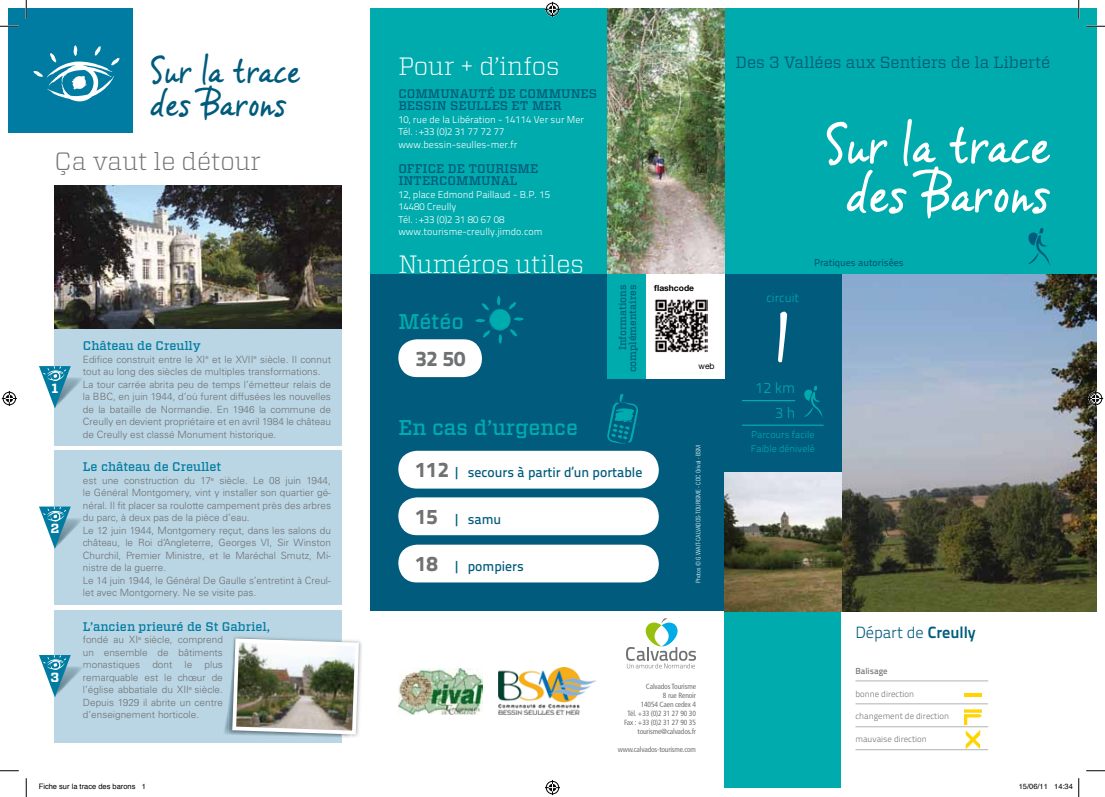
<style>
.page{position:relative;width:1105px;height:797px;background:#fff}
.page>*{position:absolute;margin:0;border:0;box-sizing:border-box;transform-origin:0 0}
.t1{font:81.25px "Vince Hand II Calvados";color:#fff}
.t2{font:56.25px/48.8px "Vince Hand II Calvados";letter-spacing:-.02em;color:#fff;text-align:center}
.t3{font:37.5px/32.5px "Vince Hand II Calvados";letter-spacing:-.02em;color:#005b7c}
.t4{font:300 25px "Vitesse";color:#fff}
.t5{font:300 25px "Vitesse";color:#707172}
.t6{font:500 21.25px "Vitesse";color:#00abad}
.t7{font:21.25px "Titillium Text 14 L 999 wt";color:#707172}
.t8{font:16.25px "Vitesse";color:#005b7c}
.t9{font:16.25px "Titillium Text 14 L 250 wt";color:#005b7c}
.t10{font:15px/24.6px "Titillium Text 14 L 250 wt";color:#00abad;text-align:right}
.t11{font:13.75px "Titillium Text 14 L 600 wt";color:#005b7c}
.t12{font:700 13.25px "Vitesse";color:#fff}
.t13{font:500 12.5px/12.5px "Vitesse";color:#005b7c}
.t14{font:500 12.5px "Vitesse";color:#007ca2}
.t15{font:12.5px "Titillium Text 14 L 250 wt";color:#00abad}
.t16{font:300 10px/12.5px "Univers LT Std";color:#707172}
.t17{font:10px/12.5px "Titillium Text 14 L 250 wt";color:#fff}
.t18{font:10px/13.8px "Titillium Text 14 L 250 wt";color:#00abad}
.t19{font:500 10px/10px "Vitesse";color:#005b7c;text-align:right}
.t20{font:10px "Titillium Text 14 L 600 wt";color:#005b7c}
.t21{font:8.75px "Titillium Text 14 L 250 wt";color:#707172}
.t22{font:8.75px "Titillium Text 14 L 600 wt";color:#707172}
.t23{font:700 8.5px "Helvetica Neue LT Std";color:#000}
.t24{font:8.5px "Helvetica Neue LT Std";color:#000}
.t25{font:condensed 7.5px/9px "Frutiger LT Std";letter-spacing:-.02em;color:#707172;text-align:right}
.t26{font:7.5px "Helvetica";color:#000}
.t27{font:300 condensed 6.25px "Univers LT Std";color:#fff}
.s1{font-family:"Titillium Text 14 L 999 wt";font-size:21.25px;color:#707172}
.s2{font-family:"Titillium Text 14 L 800 wt"}
</style>
<div class="page">
<img style="left:55px;top:186px;width:287px;height:143px">
<div style="left:55px;top:329px;width:287px;height:116px;background:#bad6e4"></div>
<div style="left:370px;top:9px;width:726px;height:265px;background:#00abad"></div>
<div style="left:724px;top:611px;width:117px;height:176px;background:#00abad"></div>
<img style="left:841px;top:274px;width:255px;height:337px">
<div style="left:370px;top:274px;width:471px;height:337px;background:#005b7c"></div>
<svg style="left:1028px;top:228px;width:22px;height:37px"></svg>
<img style="left:724px;top:473px;width:117px;height:138px">
<img style="left:607px;top:9px;width:117px;height:265px">
<div style="left:55px;top:451px;width:287px;height:154px;background:#bad6e4"></div>
<div style="left:55px;top:610px;width:287px;height:132px;background:#bad6e4"></div>
<svg style="left:804px;top:385px;width:19px;height:33px"></svg>
<hr style="left:742px;top:400px;width:53px;height:1px;background:#00abad">
<hr style="left:742px;top:424px;width:81px;height:2px;background:#00abad">
<div style="left:398px;top:451px;width:261px;height:37px;background:#fff;border-radius:19px"></div>
<div style="left:398px;top:339px;width:84px;height:38px;background:#fff;border-radius:19px"></div>
<div style="left:398px;top:497px;width:261px;height:38px;background:#fff;border-radius:19px"></div>
<div style="left:398px;top:544px;width:261px;height:38px;background:#fff;border-radius:19px"></div>
<svg style="left:607px;top:394px;width:31px;height:50px"></svg>
<div style="left:9px;top:9px;width:124px;height:124px;background:#007ca2"></div>
<svg style="left:33px;top:45px;width:86px;height:57px"></svg>
<img style="left:54px;top:378px;width:28px;height:31px">
<svg style="left:39px;top:366px;width:32px;height:42px"></svg>
<img style="left:71px;top:518px;width:11px;height:14px">
<svg style="left:39px;top:506px;width:32px;height:43px"></svg>
<img style="left:71px;top:666px;width:11px;height:14px">
<svg style="left:39px;top:655px;width:32px;height:42px"></svg>
<svg style="left:475px;top:296px;width:49px;height:48px"></svg>
<div style="left:607px;top:274px;width:39px;height:105px;background:#00abad"></div>
<div style="left:646px;top:274px;width:78px;height:105px;background:#fff"></div>
<img style="left:655px;top:299px;width:53px;height:53px">
<svg style="left:626px;top:618px;width:70px;height:50px"></svg>
<hr style="left:855px;top:680px;width:133px;height:1px;background:#b1b3b4">
<hr style="left:855px;top:703px;width:133px;height:1px;background:#b1b3b4">
<hr style="left:855px;top:726px;width:133px;height:1px;background:#b1b3b4">
<hr style="left:855px;top:749px;width:133px;height:1px;background:#b1b3b4">
<hr style="left:964px;top:693px;width:18px;height:3px;background:#ffd400">
<svg style="left:964px;top:709px;width:18px;height:40px"></svg>
<img style="left:398px;top:668px;width:84px;height:46px">
<img style="left:499px;top:668px;width:97px;height:46px">
<img style="left:224px;top:712px;width:4px;height:22px">
<img style="left:342px;top:736px;width:12px;height:1px">
<img style="left:228px;top:696px;width:114px;height:41px">
<img style="left:230px;top:636px;width:131px;height:100px">
<svg style="left:0;top:25px;width:19px;height:2px"></svg>
<svg style="left:1086px;top:25px;width:19px;height:2px"></svg>
<svg style="left:0;top:770px;width:19px;height:1px"></svg>
<svg style="left:1086px;top:770px;width:19px;height:1px"></svg>
<svg style="left:25px;top:0;width:2px;height:19px"></svg>
<svg style="left:25px;top:778px;width:2px;height:19px"></svg>
<svg style="left:1078px;top:0;width:1px;height:19px"></svg>
<svg style="left:545px;top:2px;width:15px;height:15px"></svg>
<svg style="left:545px;top:780px;width:15px;height:15px"></svg>
<svg style="left:2px;top:391px;width:15px;height:15px"></svg>
<svg style="left:1088px;top:391px;width:15px;height:15px"></svg>
<svg style="left:1078px;top:778px;width:1px;height:19px"></svg>
<h3 class="t3" style="left:150px;top:53px;width:152px">Sur la trace des Barons</h3>
<h3 class="t5" style="left:55px;top:144px;width:208px">Ça vaut le détour</h3>
<h3 class="t12" style="left:52px;top:379px;width:8px">1</h3>
<h3 class="t12" style="left:51px;top:519px;width:10px">2</h3>
<h3 class="t12" style="left:51px;top:668px;width:10px">3</h3>
<p class="t14" style="left:83px;top:337px;width:119px">Château de Creully</p>
<p class="t16" style="left:83px;top:353px;width:250px">Edifice construit entre le XI<sup>e</sup> et le XVII<sup>e</sup> siècle. Il connut tout au long des siècles de mul tiples transformations.<br>La tour carrée abrita peu de temps l’émetteur relais de la BBC, en juin 1944, d’où furent diffusées les nouvelles de la bataille de Normandie. En 1946 la commune de Creully en devient propriétaire et en avril 1984 le château de Creully est classé Monument historique.</p>
<p class="t14" style="left:83px;top:459px;width:140px">Le château de Creullet</p>
<p class="t16" style="left:83px;top:474px;width:250px">est une construction du 17<sup>e</sup> siècle. Le 08 juin 1944, le Général Montgomery, vint y installer son quartier gé&shy;néral. Il fit placer sa roulotte campement près des arbres du parc, à deux pas de la pièce d’eau.<br>Le 12 juin 1944, Montgomery reçut, dans les salons du château, le Roi d’Angleterre, Georges VI, Sir Winston Churchil, Premier Ministre, et le Maréchal Smutz, Mi&shy;nistre de la guerre.<br>Le 14 juin 1944, le Général De Gaulle s’entretint à Creul&shy;let avec Montgomery. Ne se visite pas.</p>
<p class="t14" style="left:83px;top:618px;width:188px">L’ancien prieuré de St Gabriel,</p>
<p class="t16" style="left:83px;top:633px;width:141px;text-align:justify">fondé au XI<sup>e</sup> siècle, comprend un ensemble de bâtiments monastiques dont le plus remar quable est le chœur de l’église abbatiale du XII<sup>e</sup> siècle.<br>Depuis 1929 il abrite un centre d’ensei gnement horticole.</p>
<h3 class="t4" style="left:398px;top:49px;width:163px">Pour + d’infos</h3>
<p class="t13" style="left:398px;top:87px;width:200px">COMMUNAUTÉ DE COMMUNES<br>BESSIN SEULLES ET MER</p>
<p class="t17" style="left:398px;top:113px;width:187px">10, rue de la Libération - 14114 Ver sur Mer<br>Tél. : +33 (0)2 31 77 72 77 www.bessin-seulles-mer.fr</p>
<p class="t13" style="left:398px;top:162px;width:142px">OFFICE DE TOURISME<br>INTERCOMMUNAL</p>
<p class="t17" style="left:398px;top:188px;width:153px">12, place Edmond Paillaud - B.P. 15<br>14480 Creully<br>Tél. : +33 (0)2 31 80 67 08 www.tourisme-creully.jimdo.com</p>
<h3 class="t4" style="left:398px;top:247px;width:187px">Numéros utiles</h3>
<h3 class="t6" style="left:398px;top:308px;width:67px">Météo</h3>
<h3 class="t7" style="left:415px;top:345px;width:52px">32 50</h3>
<p class="t19" style="left:618px;top:372px;width:89px;rotate:-90deg">Informations complémentaires</p>
<p class="t23" style="left:654px;top:282px;width:41px">flashcode</p>
<p class="t24" style="left:699px;top:361px;width:18px">web</p>
<h3 class="t6" style="left:398px;top:413px;width:181px">En cas d’urgence</h3>
<h3 class="t11" style="left:415px;top:464px;width:228px"><span class="s1">112</span> | secours à partir d’un portable</h3>
<h3 class="t11" style="left:415px;top:511px;width:87px"><span class="s1">15</span> | samu</h3>
<h3 class="t11" style="left:415px;top:558px;width:110px"><span class="s1">18</span> | pompiers</h3>
<p class="t27" style="left:695px;top:583px;width:140px;rotate:-90deg">Photos © G.WAIT-CALVADOS-TOURISME - CDC Orival - BSM</p>
<p class="t25" style="left:624px;top:681px;width:73px">Calvados Tourisme<br>8 rue Renoir<br>14054 Caen cedex 4<br>Tél. +33 (0)2 31 27 90 30<br>Fax : +33 (0)2 31 27 90 35 tourisme@calvados.fr</p>
<p class="t25" style="left:618px;top:744px;width:80px">www.calvados-tourisme.com</p>
<h3 class="t8" style="left:735px;top:51px;width:316px">Des 3 Vallées aux Sentiers de la Liberté</h3>
<h2 class="t2" style="left:825px;top:118px;width:227px">Sur la trace des Barons</h2>
<p class="t15" style="left:766px;top:290px;width:34px">circuit</p>
<h1 class="t1" style="left:774px;top:282px;width:19px">1</h1>
<p class="t20" style="left:814px;top:256px;width:91px">Pratiques autorisées</p>
<h3 class="t10" style="left:755px;top:375px;width:41px">12 km<br>3 h</h3>
<p class="t18" style="left:751px;top:428px;width:65px">Parcours facile<br>Faible dénivelé</p>
<h3 class="t9" style="left:855px;top:622px;width:122px">Départ de <span class="s2">Creully</span></h3>
<p class="t22" style="left:855px;top:665px;width:34px">Balisage</p>
<p class="t21" style="left:855px;top:688px;width:60px">bonne direction</p>
<p class="t21" style="left:855px;top:711px;width:95px">changement de direction</p>
<p class="t21" style="left:855px;top:734px;width:73px">mauvaise direction</p>
<p class="t26" style="left:39px;top:780px;width:109px">Fiche sur la trace des barons 1</p>
<p class="t26" style="left:1019px;top:780px;width:56px">15/06/11 14:34</p>
</div>
